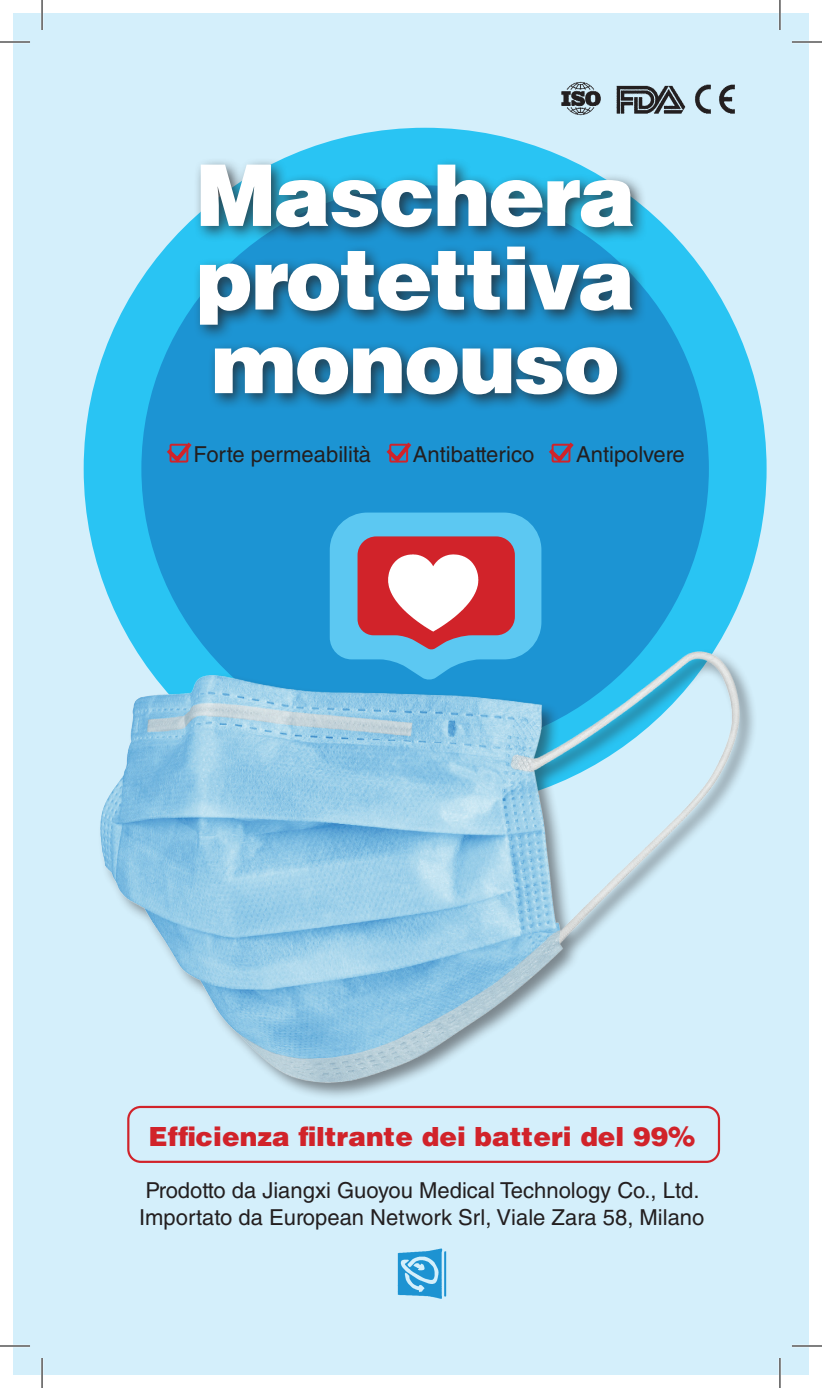
<style>
.page{position:relative;width:822px;height:1388px;background:#fff}
.page>*{position:absolute;margin:0;border:0;box-sizing:border-box;transform-origin:0 0}
.t1{font:900 85.2px "Helvetica LT Std";letter-spacing:-.025em;color:#fff}
.t2{font:900 26.4px "Helvetica LT Std";color:#d1232a}
.t3{font:22px "Helvetica LT Std";color:#231f20}
</style>
<div class="page">
<div style="left:14px;top:14px;width:793px;height:1360px;background:#d4effb"></div>
<div style="left:112px;top:157px;width:625px;height:624px;background:#1c94d3;border-radius:50%"></div>
<div style="left:84px;top:128px;width:682px;height:682px;border:58px solid #29c4f3;border-radius:50%"></div>
<img style="left:561px;top:81px;width:174px;height:35px">
<img style="left:397px;top:1248px;width:50px;height:51px">
<svg style="left:167px;top:442px;width:25px;height:21px"></svg>
<svg style="left:386px;top:442px;width:26px;height:21px"></svg>
<svg style="left:549px;top:442px;width:25px;height:21px"></svg>
<svg style="left:329px;top:513px;width:212px;height:126px;background:#8883a0"></svg>
<img style="left:385px;top:552px;width:95px;height:83px">
<img style="left:100px;top:639px;width:654px;height:455px">
<div style="left:193px;top:157px;width:454px;height:254px;background:#231f20;opacity:.75"></div>
<div style="left:127px;top:1106px;width:592px;height:57px;border:2px solid #d1232a;border-radius:12px"></div>
<hr style="left:0;top:41px;width:30px;height:2px;background:#fff">
<hr style="left:791px;top:41px;width:30px;height:2px;background:#fff">
<hr style="left:0;top:1345px;width:30px;height:2px;background:#fff">
<hr style="left:791px;top:1345px;width:30px;height:2px;background:#fff">
<hr style="left:41px;top:0;width:2px;height:30px;background:#fff">
<hr style="left:41px;top:1358px;width:2px;height:30px;background:#fff">
<hr style="left:778px;top:0;width:2px;height:30px;background:#fff">
<hr style="left:778px;top:1358px;width:2px;height:30px;background:#fff">
<hr style="left:0;top:42px;width:30px;height:1px;background:#000">
<hr style="left:791px;top:42px;width:30px;height:1px;background:#000">
<hr style="left:0;top:1346px;width:30px;height:1px;background:#000">
<hr style="left:791px;top:1346px;width:30px;height:1px;background:#000">
<hr style="left:42px;top:0;width:1px;height:30px;background:#000">
<hr style="left:42px;top:1358px;width:1px;height:30px;background:#000">
<hr style="left:779px;top:0;width:1px;height:30px;background:#000">
<hr style="left:779px;top:1358px;width:1px;height:30px;background:#000">
<p class="t1" style="left:195px;top:140px;width:441px">Maschera</p>
<p class="t1" style="left:196px;top:223px;width:440px">protettiva</p>
<p class="t1" style="left:211px;top:307px;width:410px">monouso</p>
<p class="t3" style="left:193px;top:441px;width:179px">Forte permeabilità</p>
<p class="t3" style="left:412px;top:441px;width:123px">Antibatterico</p>
<p class="t3" style="left:575px;top:441px;width:110px">Antipolvere</p>
<p class="t2" style="left:148px;top:1119px;width:547px">Efficienza filtrante dei batteri del 99%</p>
<p class="t3" style="left:145px;top:1178px;width:555px">Prodotto da Jiangxi Guoyou Medical Technology Co., Ltd.</p>
<p class="t3" style="left:139px;top:1204px;width:566px">Importato da European Network Srl, Viale Zara 58, Milano</p>
</div>
